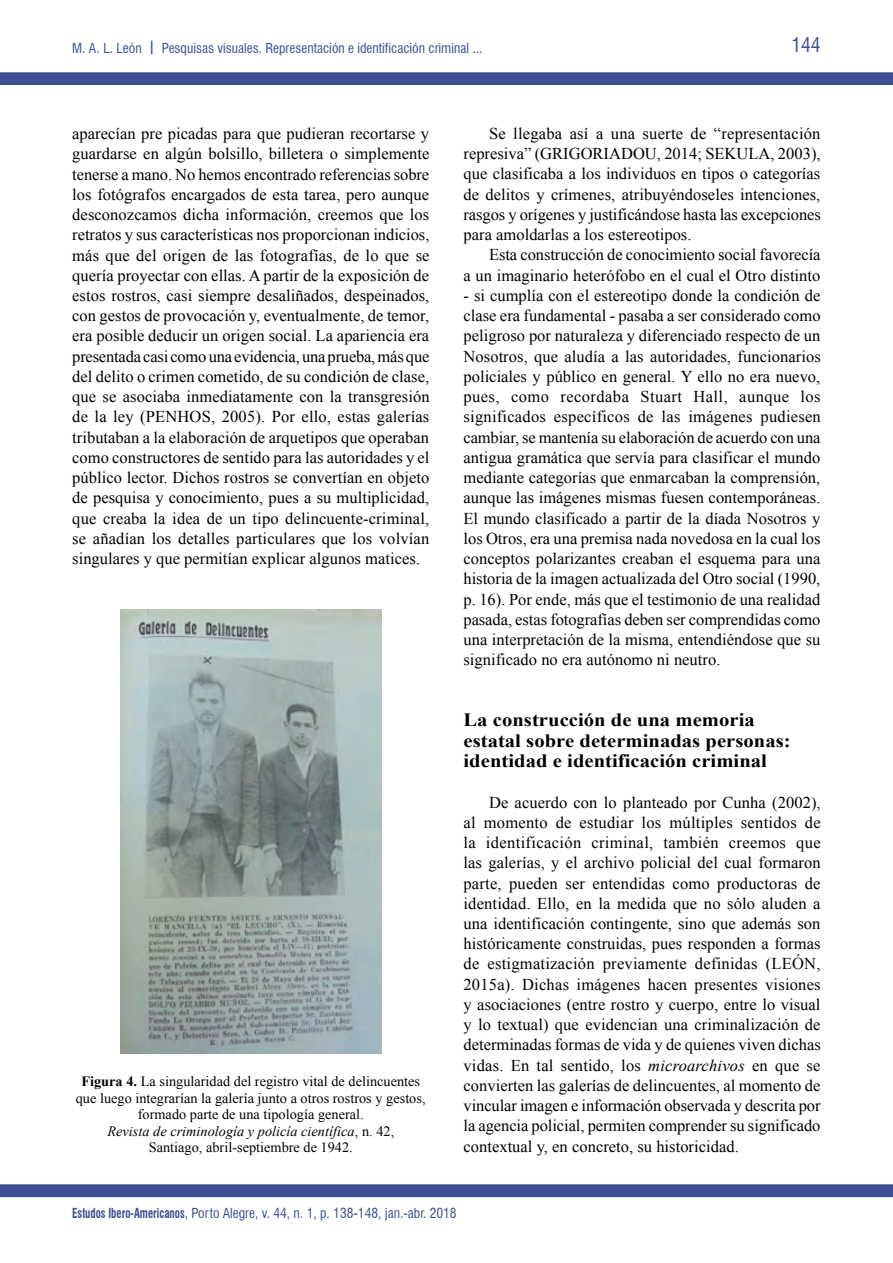
<style>
.page{position:relative;width:893px;height:1263px;background:#fff}
.page>*{position:absolute;margin:0;border:0;box-sizing:border-box;transform-origin:0 0}
.t1{font:condensed 19.5px "Swiss 721 BT";color:#3d4e93}
.t2{font:700 18.75px/20.2px "Times New Roman";color:#000;scale:1.1 1}
.t3{font:16.5px/20.2px "Times New Roman";color:#000;text-align:justify}
.t4{font:14.25px/16.5px "Times New Roman";color:#000;text-align:center}
.t5{font:condensed 13.5px "Swiss 721 BT";color:#3d4e93}
.s1{font-weight:700}
.s2{font-style:italic}
</style>
<div class="page">
<div style="left:0;top:72px;width:893px;height:13px;background:#3d4e93;border:2px solid #3d4e93"></div>
<div style="left:1px;top:1185px;width:891px;height:11px;background:#3d4e93"></div>
<div style="left:0;top:1184px;width:893px;height:13px;border:2px solid #3d4e93"></div>
<img style="left:120px;top:609px;width:261px;height:445px">
<p class="t5" style="left:72px;top:40px;width:412px">M. A. L. León <span class="s1">|</span> Pesquisas visuales. Representación e identificación criminal ...</p>
<p class="t1" style="left:791px;top:33px;width:31px">144</p>
<p class="t3" style="left:72px;top:123px;width:359px">aparecían pre picadas para que pudieran recortarse y guardarse en algún bolsillo, billetera o simplemente tenerse a mano. No hemos encontrado referencias sobre los fotógrafos encargados de esta tarea, pero aunque desconozcamos dicha información, creemos que los retratos y sus características nos proporcionan indicios, más que del origen de las fotografías, de lo que se quería proyectar con ellas. A partir de la exposición de estos rostros, casi siempre desaliñados, despeinados, con gestos de provocación y, eventualmente, de temor, era posible deducir un origen social. La apariencia era presentada casi como una evidencia, una prueba, más que del delito o crimen cometido, de su condición de clase, que se asociaba inmediatamente con la transgresión de la ley (PENHOS, 2005). Por ello, estas galerías tributaban a la elaboración de arquetipos que operaban como constructores de sentido para las autoridades y el público lector. Dichos rostros se convertían en objeto de pesquisa y conocimiento, pues a su multiplicidad, que creaba la idea de un tipo delincuente-criminal, se añadían los detalles particulares que los volvían singulares y que permitían explicar algunos matices.</p>
<p class="t3" style="left:463px;top:123px;width:359px;text-indent:26px">Se llegaba así a una suerte de “representación represiva” (GRIGORIADOU, 2014; SEKULA, 2003), que clasificaba a los individuos en tipos o categorías de delitos y crímenes, atribuyéndoseles intenciones, rasgos y orígenes y justificándose hasta las excepciones para amoldarlas a los estereotipos.</p>
<p class="t3" style="left:463px;top:244px;width:358px;text-align:right">Esta construcción de conocimiento social favorecía<br>a un imaginario heterófobo en el cual el Otro distinto</p>
<p class="t3" style="left:463px;top:285px;width:359px">- si cumplía con el estereotipo donde la condición de clase era fundamental - pasaba a ser considerado como peligroso por naturaleza y diferenciado respecto de un Nosotros, que aludía a las autoridades, funcionarios policiales y público en general. Y ello no era nuevo, pues, como recordaba Stuart Hall, aunque los significados específicos de las imágenes pudiesen cambiar, se mantenía su elaboración de acuerdo con una antigua gramática que servía para clasificar el mundo mediante categorías que enmarcaban la comprensión, aunque las imágenes mismas fuesen contemporáneas.<br>El mundo clasificado a partir de la díada Nosotros y los Otros, era una premisa nada novedosa en la cual los conceptos polarizantes creaban el esquema para una historia de la imagen actualizada del Otro social (1990, p. 16). Por ende, más que el testimonio de una realidad pasada, estas fotografías deben ser comprendidas como una interpretación de la misma, entendiéndose que su significado no era autónomo ni neutro.</p>
<p class="t4" style="left:76px;top:1073px;width:351px"><span class="s1">Figura 4.</span> La singularidad del registro vital de delincuentes que luego integrarían la galería junto a otros rostros y gestos, formado parte de una tipología general.<br><span class="s2">Revista de criminología y policía científica</span>, n. 42,<br>Santiago, abril-septiembre de 1942.</p>
<p class="t2" style="left:463px;top:709px;width:299px">La construcción de una memoria estatal sobre determinadas personas: identidad e identificación criminal</p>
<p class="t3" style="left:463px;top:792px;width:359px;text-indent:26px">De acuerdo con lo planteado por Cunha (2002), al momento de estudiar los múltiples sentidos de la identificación criminal, también creemos que las galerías, y el archivo policial del cual formaron parte, pueden ser entendidas como productoras de identidad. Ello, en la medida que no sólo aluden a una identificación contingente, sino que además son históricamente construidas, pues responden a formas de estigmatización previamente definidas (LEÓN, 2015a). Dichas imágenes hacen presentes visiones y asociaciones (entre rostro y cuerpo, entre lo visual y lo textual) que evidencian una criminalización de determinadas formas de vida y de quienes viven dichas vidas. En tal sentido, los <span class="s2">microarchivos</span> en que se convierten las galerías de delincuentes, al momento de vincular imagen e información observada y descrita por la agencia policial, permiten comprender su significado contextual y, en concreto, su historicidad.</p>
<p class="t5" style="left:72px;top:1205px;width:386px"><span class="s1">Estudos Ibero-Americanos</span>, Porto Alegre, v. 44, n. 1, p. 138-148, jan.-abr. 2018</p>
</div>
